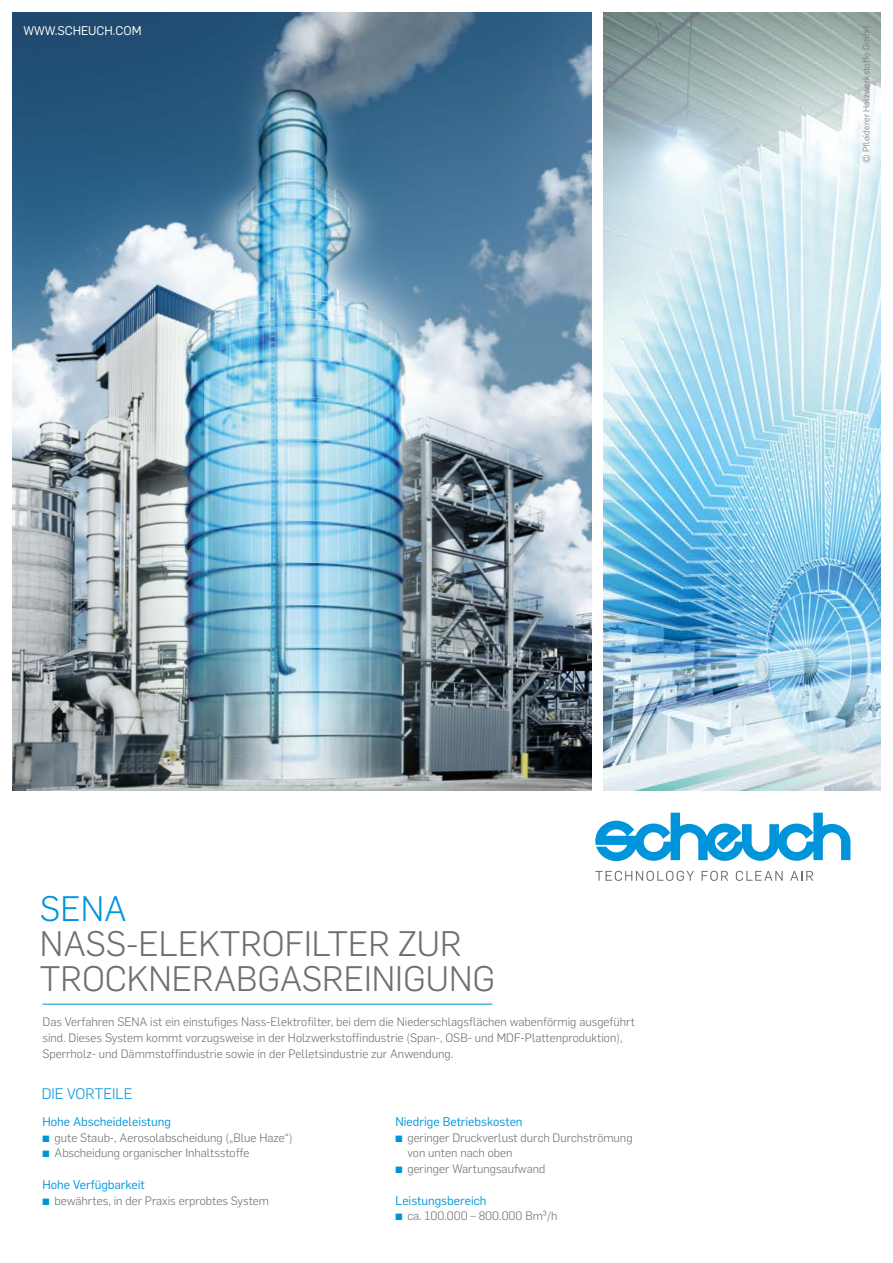
<style>
.page{position:relative;width:893px;height:1263px;background:#fff}
.page>*{position:absolute;margin:0;border:0;box-sizing:border-box;transform-origin:0 0}
.t1{font:300 34.8px/34.8px "Flama";color:#6f6f6e}
.t2{font:300 34.8px "Flama";color:#0095db}
.t3{font:300 15px "Flama";color:#0095db}
.t4{font:12.3px "Flama";color:#0095db}
.t5{font:12.3px "Flama";color:#fff}
.t6{font:300 12px/15.8px "Flama";color:#6f6f6e}
.t7{font:300 9px "Flama";letter-spacing:.01em;color:#6f6f6e}
.s1{color:#0095db}
</style>
<div class="page">
<img style="left:604px;top:13px;width:276px;height:778px">
<img style="left:13px;top:13px;width:578px;height:778px">
<svg style="left:595px;top:813px;width:255px;height:48px"></svg>
<svg style="left:595px;top:871px;width:99px;height:10px"></svg>
<svg style="left:702px;top:871px;width:26px;height:10px"></svg>
<svg style="left:736px;top:871px;width:47px;height:10px"></svg>
<svg style="left:790px;top:871px;width:23px;height:10px"></svg>
<hr style="left:43px;top:1004px;width:450px;height:1px;background:#0095db">
<p class="t5" style="left:23px;top:22px;width:120px">WWW.SCHEUCH.COM</p>
<p class="t7" style="left:860px;top:163px;width:139px;rotate:-90deg">© Pfleiderer Holzwerkstoffe GmbH</p>
<h1 class="t2" style="left:40px;top:885px;width:88px">SENA</h1>
<h1 class="t1" style="left:40px;top:924px;width:457px">NASS-ELEKTROFILTER ZUR<br>TROCKNERABGASREINIGUNG</h1>
<p class="t6" style="left:43px;top:1014px;width:594px">Das Verfahren SENA ist ein einstufiges Nass-Elektrofilter, bei dem die Niederschlagsflächen wabenförmig ausgeführt sind. Dieses System kommt vorzugsweise in der Holzwerkstoffindustrie (Span-, OSB- und MDF-Plattenproduktion),<br>Sperrholz- und Dämmstoffindustrie sowie in der Pelletsindustrie zur Anwendung.</p>
<p class="t3" style="left:42px;top:1084px;width:93px">DIE VORTEILE</p>
<p class="t4" style="left:43px;top:1113px;width:130px">Hohe Abscheideleistung</p>
<p class="t6" style="left:43px;top:1129px;width:252px"><span class="s1">■</span> gute Staub-, Aerosolabscheidung („Blue Haze“)</p>
<p class="t6" style="left:43px;top:1145px;width:208px"><span class="s1">■</span> Abscheidung organischer Inhaltsstoffe</p>
<p class="t4" style="left:43px;top:1176px;width:104px">Hohe Verfügbarkeit</p>
<p class="t6" style="left:43px;top:1192px;width:228px"><span class="s1">■</span> bewährtes, in der Praxis erprobtes System</p>
<p class="t4" style="left:395px;top:1113px;width:129px">Niedrige Betriebskosten</p>
<p class="t6" style="left:407px;top:1129px;width:227px;text-indent:-12px"><span class="s1">■</span> geringer Druckverlust durch Durchströmung von unten nach oben</p>
<p class="t6" style="left:395px;top:1160px;width:151px"><span class="s1">■</span> geringer Wartungsaufwand</p>
<p class="t4" style="left:395px;top:1192px;width:93px">Leistungsbereich</p>
<p class="t6" style="left:395px;top:1208px;width:164px"><span class="s1">■</span> ca. 100.000 – 800.000 Bm³/h</p>
</div>
